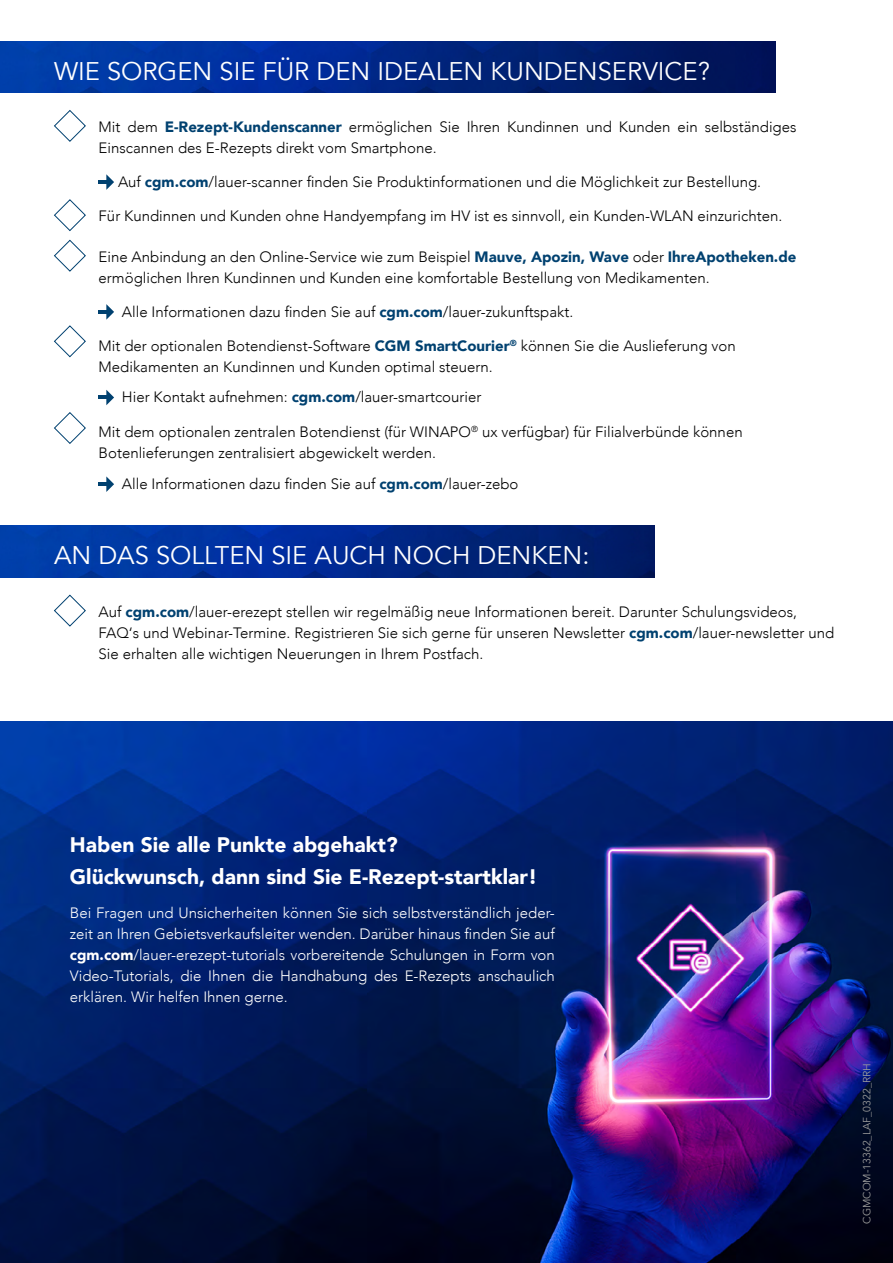
<style>
.page{position:relative;width:893px;height:1263px;background:#fff}
.page>*{position:absolute;margin:0;border:0;box-sizing:border-box;transform-origin:0 0}
.t1{font:25.5px "Avenir";color:#fff}
.t2{font:900 21px/31.5px "Avenir";color:#fff}
.t3{font:300 15px/21px "Avenir";color:#000}
.t4{font:300 15px/21px "Avenir";color:#fff;text-align:justify}
.t5{font:10.5px "Avenir";color:#9d9d9c}
.s1{font-weight:900;color:#004170}
.s2{font-weight:900}
</style>
<div class="page">
<svg style="left:99px;top:174px;width:15px;height:16px"></svg>
<svg style="left:99px;top:304px;width:15px;height:16px"></svg>
<svg style="left:99px;top:390px;width:15px;height:15px"></svg>
<svg style="left:99px;top:476px;width:15px;height:16px"></svg>
<img style="left:0;top:41px;width:775px;height:51px">
<img style="left:0;top:526px;width:655px;height:51px">
<svg style="left:54px;top:110px;width:32px;height:32px"></svg>
<svg style="left:54px;top:594px;width:32px;height:33px"></svg>
<svg style="left:54px;top:199px;width:32px;height:33px"></svg>
<svg style="left:54px;top:239px;width:32px;height:33px"></svg>
<svg style="left:54px;top:325px;width:32px;height:33px"></svg>
<svg style="left:54px;top:412px;width:32px;height:32px"></svg>
<img style="left:0;top:722px;width:893px;height:541px">
<h1 class="t1" style="left:54px;top:56px;width:657px">WIE SORGEN SIE FÜR DEN IDEALEN KUNDENSERVICE?</h1>
<p class="t3" style="left:99px;top:116px;width:699px">Mit dem <span class="s1">E-Rezept-Kundenscanner</span> ermöglichen Sie Ihren Kundinnen und Kunden ein selbständiges<br>Einscannen des E-Rezepts direkt vom Smartphone.</p>
<p class="t3" style="left:118px;top:171px;width:645px">Auf <span class="s1">cgm.com</span>/lauer-scanner finden Sie Produktinformationen und die Möglichkeit zur Bestellung.</p>
<p class="t3" style="left:99px;top:206px;width:685px">Für Kundinnen und Kunden ohne Handyempfang im HV ist es sinnvoll, ein Kunden-WLAN einzurichten.</p>
<p class="t3" style="left:99px;top:246px;width:699px">Eine Anbindung an den Online-Service wie zum Beispiel <span class="s1">Mauve, Apozin, Wave</span> oder <span class="s1">IhreApotheken.de </span>ermöglichen Ihren Kundinnen und Kunden eine komfortable Bestellung von Medikamenten.</p>
<p class="t3" style="left:122px;top:301px;width:453px">Alle Informationen dazu finden Sie auf <span class="s1">cgm.com</span>/lauer-zukunftspakt.</p>
<p class="t3" style="left:99px;top:335px;width:638px">Mit der optionalen Botendienst-Software <span class="s1">CGM SmartCourier</span><sup>®</sup> können Sie die Auslieferung von<br>Medikamenten an Kundinnen und Kunden optimal steuern.</p>
<p class="t3" style="left:122px;top:387px;width:361px">Hier Kontakt aufnehmen: <span class="s1">cgm.com</span>/lauer-smartcourier</p>
<p class="t3" style="left:99px;top:422px;width:645px">Mit dem optionalen zentralen Botendienst (für WINAPO<sup>®</sup> ux verfügbar) für Filialverbünde können<br>Botenlieferungen zentralisiert abgewickelt werden.</p>
<p class="t3" style="left:122px;top:473px;width:398px">Alle Informationen dazu finden Sie auf <span class="s1">cgm.com</span>/lauer-zebo</p>
<h1 class="t1" style="left:54px;top:540px;width:537px">AN DAS SOLLTEN SIE AUCH NOCH DENKEN:</h1>
<p class="t3" style="left:99px;top:601px;width:737px">Auf <span class="s1">cgm.com</span>/lauer-erezept stellen wir regelmäßig neue Informationen bereit. Darunter Schulungsvideos,<br>FAQ‘s und Webinar-Termine. Registrieren Sie sich gerne für unseren Newsletter <span class="s1">cgm.com</span>/lauer-newsletter und<br>Sie erhalten alle wichtigen Neuerungen in Ihrem Postfach.</p>
<h2 class="t2" style="left:70px;top:829px;width:469px">Haben Sie alle Punkte abgehakt?<br>Glückwunsch, dann sind Sie E-Rezept-startklar!</h2>
<p class="t4" style="left:70px;top:902px;width:486px">Bei Fragen und Unsicherheiten können Sie sich selbstverständlich jeder&shy;zeit an Ihren Gebietsverkaufsleiter wenden. Darüber hinaus finden Sie auf <span class="s2">cgm.com</span>/lauer-erezept-tutorials vorbereitende Schulungen in Form von Video-Tutorials, die Ihnen die Handhabung des E-Rezepts anschaulich erklären. Wir helfen Ihnen gerne.</p>
<p class="t5" style="left:861px;top:1224px;width:162px;rotate:-90deg">CGMCOM-13362_LAF_0322_RRH</p>
</div>
